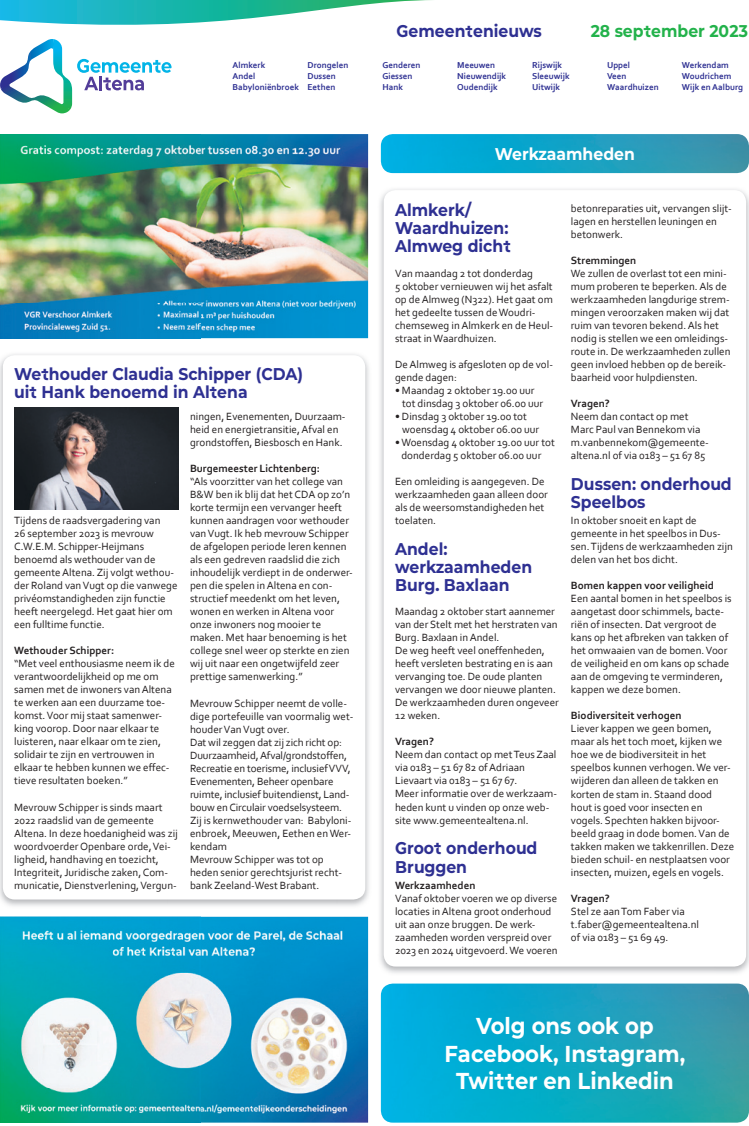
<style>
.page{position:relative;width:749px;height:1126px;background:#fff}
.page>*{position:absolute;margin:0;border:0;box-sizing:border-box;transform-origin:0 0}
.t1{font:700 23px/27.5px "Mont Altena";color:#fff;text-align:center}
.t2{font:700 17px/18px "Mont Altena";color:#2e3092}
.t3{font:700 17px "Mont Altena";color:#23b24b}
.t4{font:700 17px "Mont Altena";color:#fff}
.t5{font:11px/13px "Corbel";color:#231f20}
.t6{font:700 11px "Corbel";color:#231f20}
.t7{font:700 9px/11px "Corbel";color:#2e3092}
</style>
<div class="page">
<img style="left:0;top:354px;width:369px;height:552px">
<div style="left:3px;top:355px;width:362px;height:544px;background:#fff;border-radius:12px"></div>
<img style="left:14px;top:407px;width:164px;height:103px">
<img style="left:0;top:134px;width:368px;height:204px">
<img style="left:0;top:916px;width:368px;height:206px">
<img style="left:381px;top:134px;width:367px;height:39px">
<img style="left:380px;top:189px;width:368px;height:784px">
<div style="left:383px;top:190px;width:363px;height:776px;background:#fff;border-radius:12px"></div>
<img style="left:381px;top:983px;width:367px;height:139px">
<svg style="left:0;top:0;width:432px;height:113px"></svg>
<h2 class="t2" style="left:396px;top:21px;width:147px">Gemeentenieuws</h2>
<h2 class="t3" style="left:590px;top:19px;width:159px">28 september 2023</h2>
<p class="t7" style="left:232px;top:60px;width:68px">Almkerk<br>Andel<br>Babyloniënbroek</p>
<p class="t7" style="left:307px;top:60px;width:42px">Drongelen<br>Dussen<br>Eethen</p>
<p class="t7" style="left:382px;top:60px;width:40px">Genderen<br>Giessen<br>Hank</p>
<p class="t7" style="left:457px;top:60px;width:50px">Meeuwen<br>Nieuwendijk<br>Oudendijk</p>
<p class="t7" style="left:532px;top:60px;width:39px">Rijswijk<br>Sleeuwijk<br>Uitwijk</p>
<p class="t7" style="left:607px;top:60px;width:53px">Uppel<br>Veen<br>Waardhuizen</p>
<p class="t7" style="left:681px;top:60px;width:63px">Werkendam<br>Woudrichem<br>Wijk en Aalburg</p>
<h2 class="t2" style="left:14px;top:364px;width:290px">Wethouder Claudia Schipper (CDA) uit Hank benoemd in Altena</h2>
<p class="t5" style="left:14px;top:514px;width:165px">Tijdens de raadsvergadering van<br>26 september 2023 is mevrouw<br>C.W.E.M. Schipper-Heijmans benoemd als wethouder van de gemeente Altena. Zij volgt wethou&shy;der Roland van Vugt op die vanwege privéomstandigheden zijn functie heeft neergelegd. Het gaat hier om een fulltime functie.</p>
<p class="t6" style="left:14px;top:644px;width:102px">Wethouder Schipper:</p>
<p class="t5" style="left:14px;top:657px;width:162px">“Met veel enthousiasme neem ik de verantwoordelijkheid op me om samen met de inwoners van Altena te werken aan een duurzame toe&shy;komst. Voor mij staat samenwer&shy;king voorop. Door naar elkaar te luisteren, naar elkaar om te zien, solidair te zijn en vertrouwen in elkaar te hebben kunnen we effec&shy;tieve resultaten boeken.”</p>
<p class="t5" style="left:14px;top:800px;width:165px">Mevrouw Schipper is sinds maart 2022 raadslid van de gemeente Altena. In deze hoedanigheid was zij woordvoerder Openbare orde, Vei&shy;ligheid, handhaving en toezicht, Integriteit, Juridische zaken, Com&shy;municatie, Dienstverlening, Vergun-</p>
<p class="t5" style="left:190px;top:410px;width:157px">ningen, Evenementen, Duurzaam&shy;heid en energietransitie, Afval en grondstoffen, Biesbosch en Hank.</p>
<p class="t6" style="left:190px;top:462px;width:131px">Burgemeester Lichtenberg:</p>
<p class="t5" style="left:190px;top:475px;width:164px">“Als voorzitter van het college van<br>B&amp;W ben ik blij dat het CDA op zo’n korte termijn een vervanger heeft kunnen aandragen voor wethouder van Vugt. Ik heb mevrouw Schipper de afgelopen periode leren kennen als een gedreven raadslid die zich inhoudelijk verdiept in de onderwer&shy;pen die spelen in Altena en con&shy;structief meedenkt om het leven, wonen en werken in Altena voor onze inwoners nog mooier te maken. Met haar benoeming is het college snel weer op sterkte en zien wij uit naar een ongetwijfeld zeer prettige samenwerking.”</p>
<p class="t5" style="left:190px;top:696px;width:165px">Mevrouw Schipper neemt de volle&shy;dige portefeuille van voormalig wet&shy;houder Van Vugt over.<br>Dat wil zeggen dat zij zich richt op:<br>Duurzaamheid, Afval/grondstoffen,<br>Recreatie en toerisme, inclusief VVV,<br>Evenementen, Beheer openbare ruimte, inclusief buitendienst, Land&shy;bouw en Circulair voedselsysteem.<br>Zij is kernwethouder van: Babyloni&shy;enbroek, Meeuwen, Eethen en Wer&shy;kendam<br>Mevrouw Schipper was tot op heden senior gerechtsjurist recht&shy;bank Zeeland-West Brabant.</p>
<h2 class="t4" style="left:495px;top:142px;width:141px">Werkzaamheden</h2>
<h2 class="t2" style="left:395px;top:200px;width:117px">Almkerk/<br>Waardhuizen:<br>Almweg dicht</h2>
<p class="t5" style="left:395px;top:267px;width:160px">Van maandag 2 tot donderdag<br>5 oktober vernieuwen wij het asfalt op de Almweg (N322). Het gaat om het gedeelte tussen de Woudri&shy;chemseweg in Almkerk en de Heul&shy;straat in Waardhuizen.</p>
<p class="t5" style="left:395px;top:358px;width:159px">De Almweg is afgesloten op de vol&shy;gende dagen:</p>
<p class="t5" style="left:402px;top:384px;width:143px;text-indent:-7px">• Maandag 2 oktober 19.00 uur tot dinsdag 3 oktober 06.00 uur</p>
<p class="t5" style="left:402px;top:410px;width:139px;text-indent:-7px">• Dinsdag 3 oktober 19.00 tot woensdag 4 oktober 06.00 uur</p>
<p class="t5" style="left:401px;top:436px;width:155px;text-indent:-6px">• Woensdag 4 oktober 19.00 uur tot donderdag 5 oktober 06.00 uur</p>
<p class="t5" style="left:395px;top:475px;width:154px">Een omleiding is aangegeven. De werkzaamheden gaan alleen door als de weersomstandigheden het toelaten.</p>
<h2 class="t2" style="left:395px;top:539px;width:138px">Andel: werkzaamheden<br>Burg. Baxlaan</h2>
<p class="t5" style="left:395px;top:605px;width:165px">Maandag 2 oktober start aannemer van der Stelt met het herstraten van<br>Burg. Baxlaan in Andel.<br>De weg heeft veel oneffenheden, heeft versleten bestrating en is aan vervanging toe. De oude planten vervangen we door nieuwe planten.<br>De werkzaamheden duren ongeveer<br>12 weken.</p>
<p class="t6" style="left:395px;top:735px;width:40px">Vragen?</p>
<p class="t5" style="left:395px;top:748px;width:163px">Neem dan contact op met Teus Zaal via 0183 – 51 67 82 of Adriaan<br>Lievaart via 0183 – 51 67 67.<br>Meer informatie over de werkzaam&shy;heden kunt u vinden op onze web&shy;site www.gemeentealtena.nl.</p>
<h2 class="t2" style="left:395px;top:838px;width:144px">Groot onderhoud<br>Bruggen</h2>
<p class="t6" style="left:395px;top:878px;width:82px">Werkzaamheden</p>
<p class="t5" style="left:395px;top:891px;width:164px">Vanaf oktober voeren we op diverse locaties in Altena groot onderhoud uit aan onze bruggen. De werk&shy;zaamheden worden verspreid over 2023 en 2024 uitgevoerd. We voeren</p>
<p class="t5" style="left:570px;top:202px;width:162px">betonreparaties uit, vervangen slijt&shy;lagen en herstellen leuningen en betonwerk.</p>
<p class="t6" style="left:570px;top:254px;width:67px">Stremmingen</p>
<p class="t5" style="left:570px;top:267px;width:161px">We zullen de overlast tot een mini&shy;mum proberen te beperken. Als de werkzaamheden langdurige strem&shy;mingen veroorzaken maken wij dat ruim van tevoren bekend. Als het nodig is stellen we een omleidings&shy;route in. De werkzaamheden zullen geen invloed hebben op de bereik&shy;baarheid voor hulpdiensten.</p>
<p class="t6" style="left:570px;top:397px;width:40px">Vragen?</p>
<p class="t5" style="left:570px;top:410px;width:139px">Neem dan contact op met<br>Marc Paul van Bennekom via m.vanbennekom@gemeente&shy;altena.nl of via 0183 – 51 67 85</p>
<h2 class="t2" style="left:570px;top:474px;width:162px">Dussen: onderhoud<br>Speelbos</h2>
<p class="t5" style="left:570px;top:514px;width:163px">In oktober snoeit en kapt de gemeente in het speelbos in Dus&shy;sen. Tijdens de werkzaamheden zijn delen van het bos dicht.</p>
<p class="t6" style="left:570px;top:579px;width:145px">Bomen kappen voor veiligheid</p>
<p class="t5" style="left:570px;top:592px;width:162px">Een aantal bomen in het speelbos is aangetast door schimmels, bacte&shy;riën of insecten. Dat vergroot de kans op het afbreken van takken of het omwaaien van de bomen. Voor de veiligheid en om kans op schade aan de omgeving te verminderen, kappen we deze bomen.</p>
<p class="t6" style="left:570px;top:709px;width:112px">Biodiversiteit verhogen</p>
<p class="t5" style="left:570px;top:722px;width:165px">Liever kappen we geen bomen, maar als het toch moet, kijken we hoe we de biodiversiteit in het speelbos kunnen verhogen. We ver&shy;wijderen dan alleen de takken en korten de stam in. Staand dood hout is goed voor insecten en vogels. Spechten hakken bijvoor&shy;beeld graag in dode bomen. Van de takken maken we takkenrillen. Deze bieden schuil- en nestplaatsen voor insecten, muizen, egels en vogels.</p>
<p class="t6" style="left:570px;top:891px;width:40px">Vragen?</p>
<p class="t5" style="left:570px;top:904px;width:129px">Stel ze aan Tom Faber via t.faber@gemeentealtena.nl of via 0183 – 51 69 49.</p>
<h1 class="t1" style="left:444px;top:1011px;width:242px">Volg ons ook op<br>Facebook, Instagram,<br>Twitter en Linkedin</h1>
</div>
